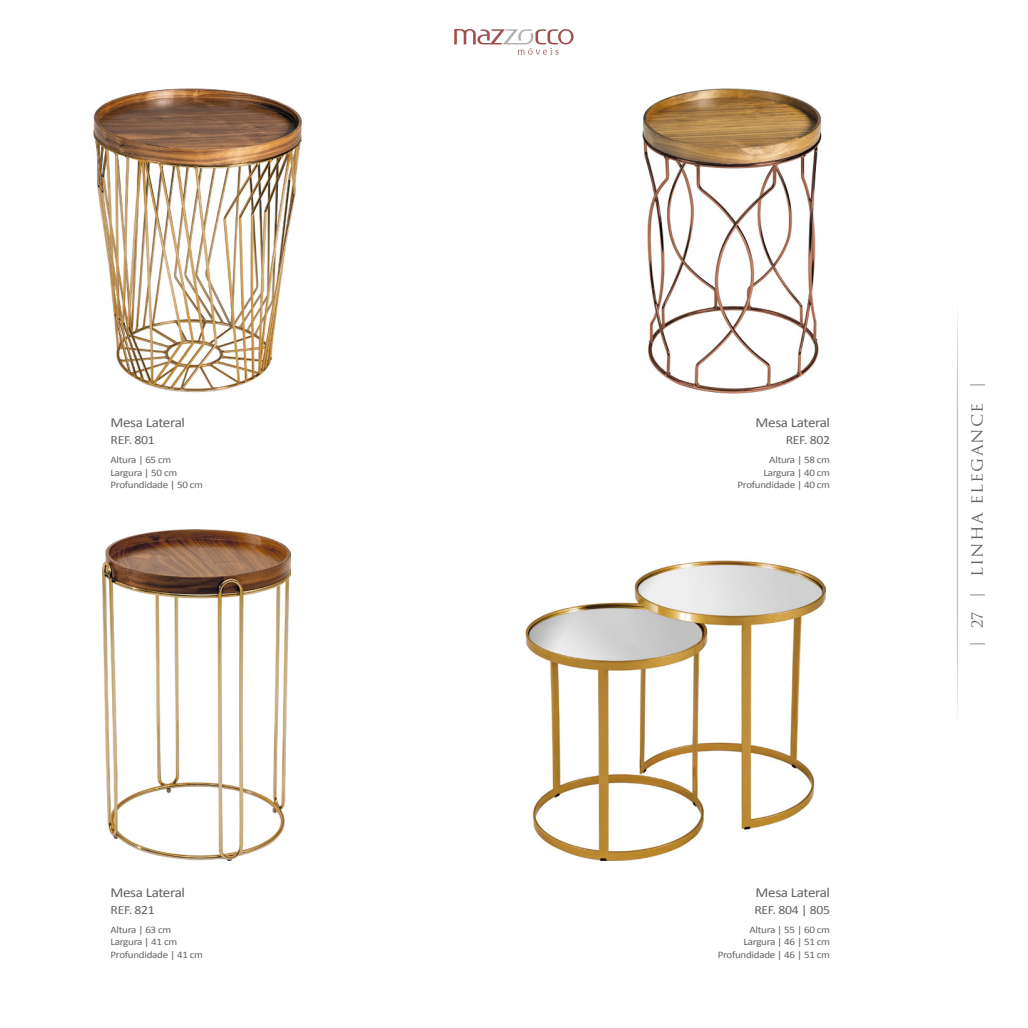
<style>
.page{position:relative;width:1028px;height:1028px;background:#fff}
.page>*{position:absolute;margin:0;border:0;box-sizing:border-box;transform-origin:0 0}
.t1{font:15px "Trajan Pro 3";letter-spacing:.07em;color:#646363;scale:1.1 1}
.t2{font:15px "Trajan Pro 3";letter-spacing:.07em;color:#646363}
.t3{font:13.75px "Calibri";letter-spacing:-.025em;color:#646363;scale:1.1 1}
.t4{font:12.5px "Calibri";letter-spacing:-.025em;color:#646363;scale:1.1 1}
.t5{font:10px/12.5px "Calibri";letter-spacing:-.025em;color:#646363;scale:1.1 1}
</style>
<div class="page">
<svg style="left:956px;top:314px;width:2px;height:400px"></svg>
<svg style="left:454px;top:29px;width:119px;height:26px"></svg>
<img style="left:525px;top:560px;width:300px;height:300px">
<img style="left:93px;top:89px;width:209px;height:304px">
<img style="left:642px;top:89px;width:180px;height:305px">
<img style="left:102px;top:530px;width:189px;height:330px">
<h2 class="t3" style="left:111px;top:413px;width:69px">Mesa Lateral</h2>
<p class="t4" style="left:111px;top:432px;width:42px">REF. 801</p>
<p class="t5" style="left:111px;top:453px;width:86px">Altura | 65 cm<br>Largura | 50 cm<br>Profundidade | 50 cm</p>
<h2 class="t3" style="left:755px;top:413px;width:69px">Mesa Lateral</h2>
<p class="t4" style="left:785px;top:432px;width:42px">REF. 802</p>
<p class="t5" style="left:737px;top:453px;width:86px;text-align:right">Altura | 58 cm<br>Largura | 40 cm<br>Profundidade | 40 cm</p>
<h1 class="t1" style="left:967px;top:599px;width:200px;rotate:-90deg">| LINHA ELEGANCE |</h1>
<h1 class="t2" style="left:967px;top:628px;width:18px;rotate:-90deg">27</h1>
<h1 class="t1" style="left:965px;top:647px;width:9px;rotate:-90deg">|</h1>
<h2 class="t3" style="left:111px;top:883px;width:69px">Mesa Lateral</h2>
<p class="t4" style="left:111px;top:901px;width:42px">REF. 821</p>
<h2 class="t3" style="left:755px;top:883px;width:69px">Mesa Lateral</h2>
<p class="t4" style="left:754px;top:901px;width:70px">REF. 804 | 805</p>
<p class="t5" style="left:111px;top:923px;width:86px">Altura | 63 cm<br>Largura | 41 cm<br>Profundidade | 41 cm</p>
<p class="t5" style="left:717px;top:923px;width:104px;text-align:right">Altura | 55 | 60 cm<br>Largura | 46 | 51 cm<br>Profundidade | 46 | 51 cm</p>
</div>
